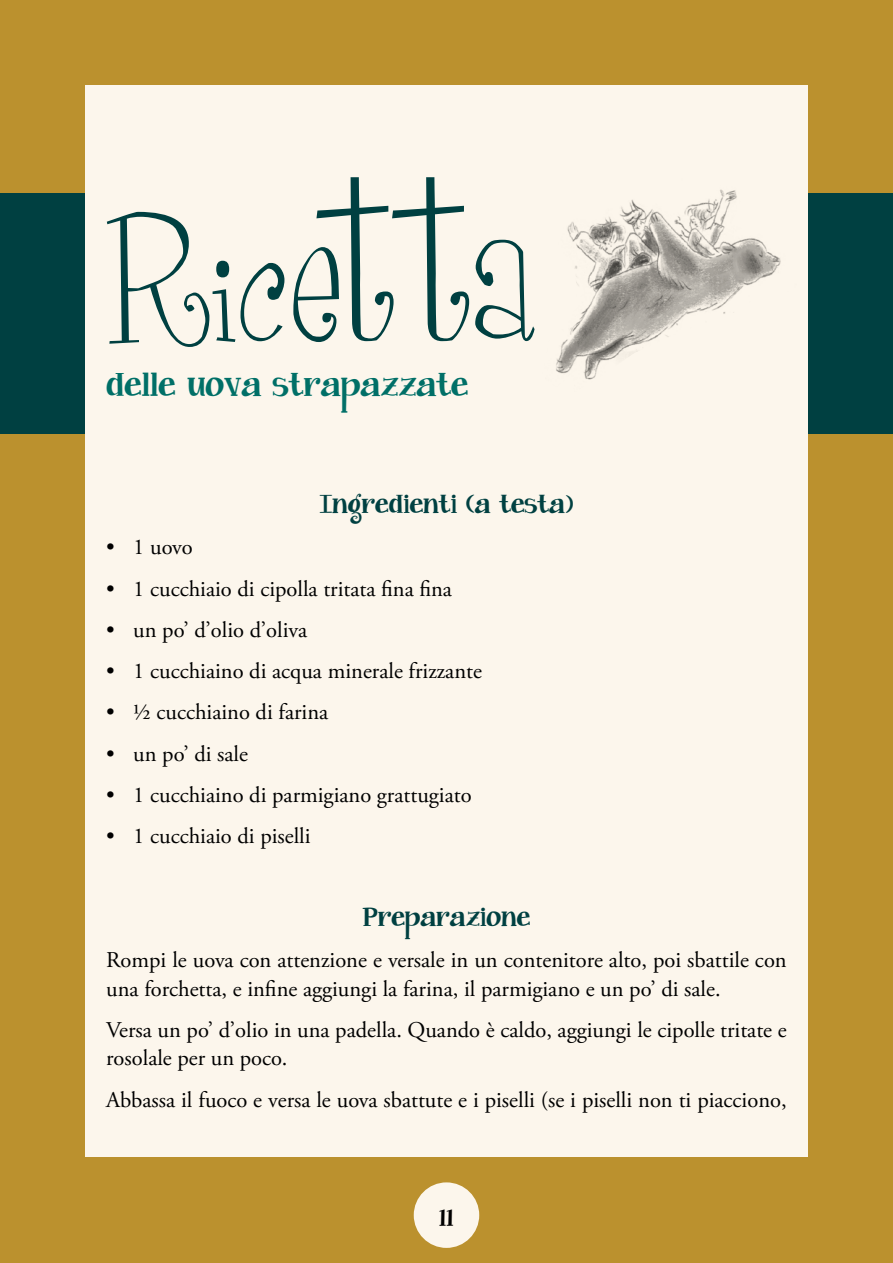
<style>
.page{position:relative;width:893px;height:1263px;background:#bb912e}
.page>*{position:absolute;margin:0;border:0;box-sizing:border-box;transform-origin:0 0}
.t1{font:180px "Girlsare Weird";letter-spacing:-.005em;color:#004041}
.t2{font:28.5px "Janda Curlygirl Chunky";color:#006f67}
.t3{font:22.5px/28.5px "Adobe Garamond Pro";color:#000}
.t4{font:22.5px "Janda Curlygirl Chunky";color:#004041}
.t5{font:21px "Janda Curlygirl Chunky";color:#000}
</style>
<div class="page">
<div style="left:0;top:193px;width:893px;height:241px;background:#004041"></div>
<div style="left:85px;top:85px;width:723px;height:1072px;background:#fcf6ec"></div>
<div style="left:414px;top:1182px;width:65px;height:66px;background:#fcf6ec;border-radius:50%"></div>
<img style="left:556px;top:189px;width:225px;height:191px">
<h1 class="t1" style="left:106px;top:175px;width:436px">Ricetta</h1>
<p class="t2" style="left:106px;top:369px;width:364px">delle uova strapazzate</p>
<p class="t4" style="left:319px;top:492px;width:256px">Ingredienti (a testa)</p>
<p class="t3" style="left:106px;top:534px;width:88px">• 1 uovo</p>
<p class="t3" style="left:106px;top:575px;width:347px">• 1 cucchiaio di cipolla tritata fina fina</p>
<p class="t3" style="left:106px;top:616px;width:202px">• un po’ d’olio d’oliva</p>
<p class="t3" style="left:106px;top:657px;width:377px">• 1 cucchiaino di acqua minerale frizzante</p>
<p class="t3" style="left:106px;top:699px;width:223px">• ½ cucchiaino di farina</p>
<p class="t3" style="left:106px;top:740px;width:143px">• un po’ di sale</p>
<p class="t3" style="left:106px;top:781px;width:367px">• 1 cucchiaino di parmigiano grattugiato</p>
<p class="t3" style="left:106px;top:823px;width:206px">• 1 cucchiaio di piselli</p>
<p class="t4" style="left:363px;top:905px;width:169px">Preparazione</p>
<p class="t3" style="left:106px;top:946px;width:682px">Rompi le uova con attenzione e versale in un contenitore alto, poi sbattile con una forchetta, e infine aggiungi la farina, il parmigiano e un po’ di sale.</p>
<p class="t3" style="left:106px;top:1016px;width:682px">Versa un po’ d’olio in una padella. Quando è caldo, aggiungi le cipolle tritate e rosolale per un poco.</p>
<p class="t3" style="left:106px;top:1086px;width:682px">Abbassa il fuoco e versa le uova sbattute e i piselli (se i piselli non ti piacciono,</p>
<p class="t5" style="left:439px;top:1207px;width:16px">11</p>
</div>
